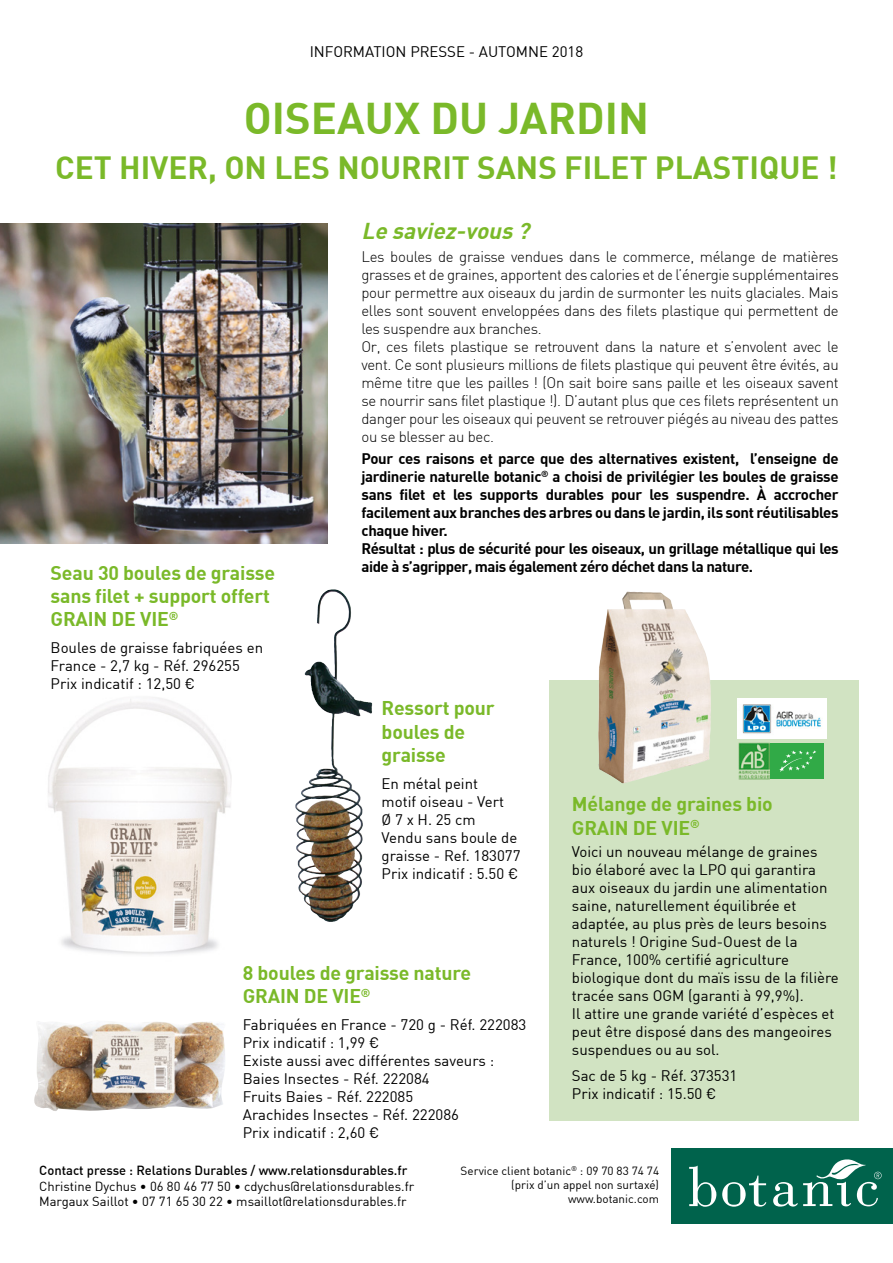
<style>
.page{position:relative;width:893px;height:1263px;background:#fff}
.page>*{position:absolute;margin:0;border:0;box-sizing:border-box;transform-origin:0 0}
.t1{font:700 43.5px "DIN";color:#7ab929}
.t2{font:700 31.5px "DIN";color:#7ab929}
.t3{font:italic 700 22.5px "DIN";color:#7ab929}
.t4{font:700 19.5px/23.4px "DIN";letter-spacing:-.01em;color:#7ab929}
.t5{font:15px/18px "DIN";color:#000}
.t6{font:300 15px/18px "DIN";letter-spacing:-.02em;color:#000}
.t7{font:700 15px/18px "DIN";letter-spacing:-.02em;color:#000}
.t8{font:13.05px/15.6px "DIN";color:#000}
.t9{font:500 13.05px "DIN";color:#000}
.t10{font:11.7px/14.1px "DIN";color:#000;text-align:right}
</style>
<div class="page">
<div style="left:550px;top:681px;width:309px;height:440px;background:#d1e3c2"></div>
<img style="left:598px;top:592px;width:113px;height:192px">
<img style="left:48px;top:697px;width:184px;height:257px">
<img style="left:34px;top:1022px;width:191px;height:89px">
<img style="left:317px;top:589px;width:32px;height:35px">
<img style="left:0;top:223px;width:328px;height:321px">
<div style="left:672px;top:1148px;width:221px;height:75px;background:#00634c"></div>
<svg style="left:689px;top:1165px;width:27px;height:42px"></svg>
<svg style="left:722px;top:1175px;width:44px;height:32px"></svg>
<svg style="left:773px;top:1159px;width:109px;height:47px"></svg>
<img style="left:739px;top:742px;width:31px;height:38px">
<div style="left:771px;top:743px;width:53px;height:36px;background:#31aa47"></div>
<svg style="left:779px;top:750px;width:37px;height:22px"></svg>
<img style="left:738px;top:699px;width:88px;height:39px">
<p class="t5" style="left:310px;top:43px;width:275px">INFORMATION PRESSE - AUTOMNE 2018</p>
<h1 class="t1" style="left:244px;top:90px;width:407px">OISEAUX DU JARDIN</h1>
<h2 class="t2" style="left:55px;top:147px;width:784px">CET HIVER, ON LES NOURRIT SANS FILET PLASTIQUE !</h2>
<h3 class="t4" style="left:51px;top:560px;width:226px">Seau 30 boules de graisse sans filet + support offert<br>GRAIN DE VIE<sup>®</sup></h3>
<p class="t5" style="left:51px;top:638px;width:214px">Boules de graisse fabriquées en<br>France - 2,7 kg - Réf. 296255<br>Prix indicatif : 12,50 €</p>
<h3 class="t3" style="left:361px;top:216px;width:175px">Le saviez-vous ?</h3>
<p class="t6" style="left:361px;top:247px;width:479px">Les boules de graisse vendues dans le commerce, mélange de matières grasses et de graines, apportent des calories et de l’énergie supplémentaires pour permettre aux oiseaux du jardin de surmonter les nuits glaciales. Mais elles sont souvent enveloppées dans des filets plastique qui permettent de les suspendre aux branches.<br>Or, ces filets plastique se retrouvent dans la nature et s’envolent avec le vent. Ce sont plusieurs millions de filets plastique qui peuvent être évités, au même titre que les pailles ! (On sait boire sans paille et les oiseaux savent se nourrir sans filet plastique !). D’autant plus que ces filets représentent un danger pour les oiseaux qui peuvent se retrouver piégés au niveau des pattes ou se blesser au bec.</p>
<p class="t7" style="left:361px;top:449px;width:479px">Pour ces raisons et parce que des alternatives existent, l’enseigne de jardinerie naturelle botanic<sup>®</sup> a choisi de privilégier les boules de graisse sans filet et les supports durables pour les suspendre. À accrocher facilement aux branches des arbres ou dans le jardin, ils sont réutilisables chaque hiver.<br>Résultat : plus de sécurité pour les oiseaux, un grillage métallique qui les aide à s’agripper, mais également zéro déchet dans la nature.</p>
<h3 class="t4" style="left:382px;top:696px;width:115px">Ressort pour boules de graisse</h3>
<p class="t5" style="left:382px;top:774px;width:140px">En métal peint<br>motif oiseau - Vert<br>Ø 7 x H. 25 cm<br>Vendu sans boule de graisse - Ref. 183077<br>Prix indicatif : 5.50 €</p>
<h3 class="t4" style="left:243px;top:960px;width:230px">8 boules de graisse nature<br>GRAIN DE VIE<sup>®</sup></h3>
<p class="t5" style="left:243px;top:1015px;width:285px">Fabriquées en France - 720 g - Réf. 222083<br>Prix indicatif : 1,99 €<br>Existe aussi avec différentes saveurs :<br>Baies Insectes - Réf. 222084<br>Fruits Baies - Réf. 222085<br>Arachides Insectes - Réf. 222086<br>Prix indicatif : 2,60 €</p>
<h3 class="t4" style="left:572px;top:792px;width:202px">Mélange de graines bio<br>GRAIN DE VIE<sup>®</sup></h3>
<p class="t5" style="left:572px;top:842px;width:268px">Voici un nouveau mélange de graines bio élaboré avec la LPO qui garantira aux oiseaux du jardin une alimentation saine, naturellement équilibrée et adaptée, au plus près de leurs besoins naturels ! Origine Sud-Ouest de la France, 100% certifié agriculture biologique dont du maïs issu de la filière tracée sans OGM (garanti à 99,9%).<br>Il attire une grande variété d’espèces et peut être disposé dans des mangeoires suspendues ou au sol.</p>
<p class="t5" style="left:572px;top:1067px;width:167px">Sac de 5 kg - Réf. 373531<br>Prix indicatif : 15.50 €</p>
<p class="t9" style="left:39px;top:1162px;width:370px">Contact presse : Relations Durables / www.relationsdurables.fr</p>
<p class="t8" style="left:39px;top:1178px;width:377px">Christine Dychus • 06 80 46 77 50 • cdychus@relationsdurables.fr<br>Margaux Saillot • 07 71 65 30 22 • msaillot@relationsdurables.fr</p>
<p class="t10" style="left:461px;top:1164px;width:200px">Service client botanic<sup>®</sup> : 09 70 83 74 74 (prix d’un appel non surtaxé) www.botanic.com</p>
</div>
